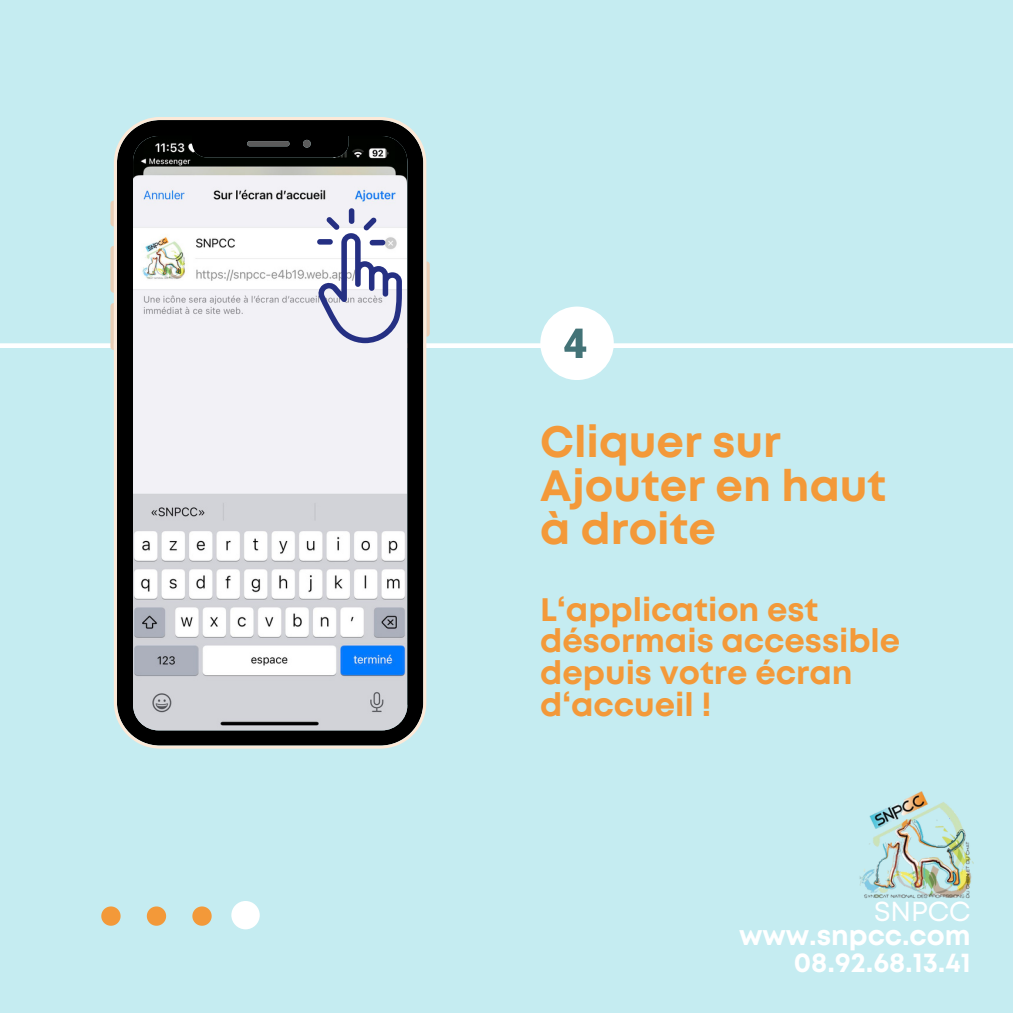
<style>
.page{position:relative;width:1013px;height:1013px;background:#fff}
.page>*{position:absolute;margin:0;border:0;box-sizing:border-box;transform-origin:0 0}
.t1{font:700 43.75px/43.1px "Mont";color:#f39939}
.t2{font:700 32.5px/31.9px "Mont";color:#f39939}
.t3{font:700 27.5px "Mont";color:#fff}
.t4{font:27.5px "Mont";color:#fff}
</style>
<div class="page">
<div style="left:0;top:0;width:1012px;height:1012px;background:#c5ecf1"></div>
<div style="left:0;top:343px;width:1012px;height:5px;background:#fff"></div>
<div style="left:540px;top:306px;width:73px;height:74px;background:#fff;border-radius:50%"></div>
<svg style="left:564px;top:328px;width:22px;height:30px"></svg>
<svg style="left:110px;top:200px;width:4px;height:26px"></svg>
<svg style="left:110px;top:246px;width:4px;height:47px"></svg>
<svg style="left:110px;top:303px;width:4px;height:47px"></svg>
<svg style="left:426px;top:261px;width:4px;height:76px"></svg>
<svg style="left:114px;top:117px;width:312px;height:631px;background:#b8b9bd"></svg>
<svg style="left:101px;top:906px;width:20px;height:19px"></svg>
<svg style="left:147px;top:906px;width:19px;height:19px"></svg>
<svg style="left:192px;top:906px;width:20px;height:19px"></svg>
<div style="left:231px;top:901px;width:29px;height:28px;background:#fff;border-radius:50%"></div>
<img style="left:859px;top:791px;width:114px;height:108px">
<svg style="left:318px;top:208px;width:83px;height:135px;background:#c5c7dc"></svg>
<p class="t1" style="left:540px;top:424px;width:347px">Cliquer sur<br>Ajouter en haut à droite</p>
<p class="t2" style="left:540px;top:595px;width:361px">L‘application est désormais accessible depuis votre écran d‘accueil !</p>
<p class="t4" style="left:874px;top:901px;width:98px">SNPCC</p>
<p class="t3" style="left:739px;top:924px;width:233px">www.snpcc.com</p>
<p class="t3" style="left:793px;top:952px;width:178px">08.92.68.13.41</p>
</div>
